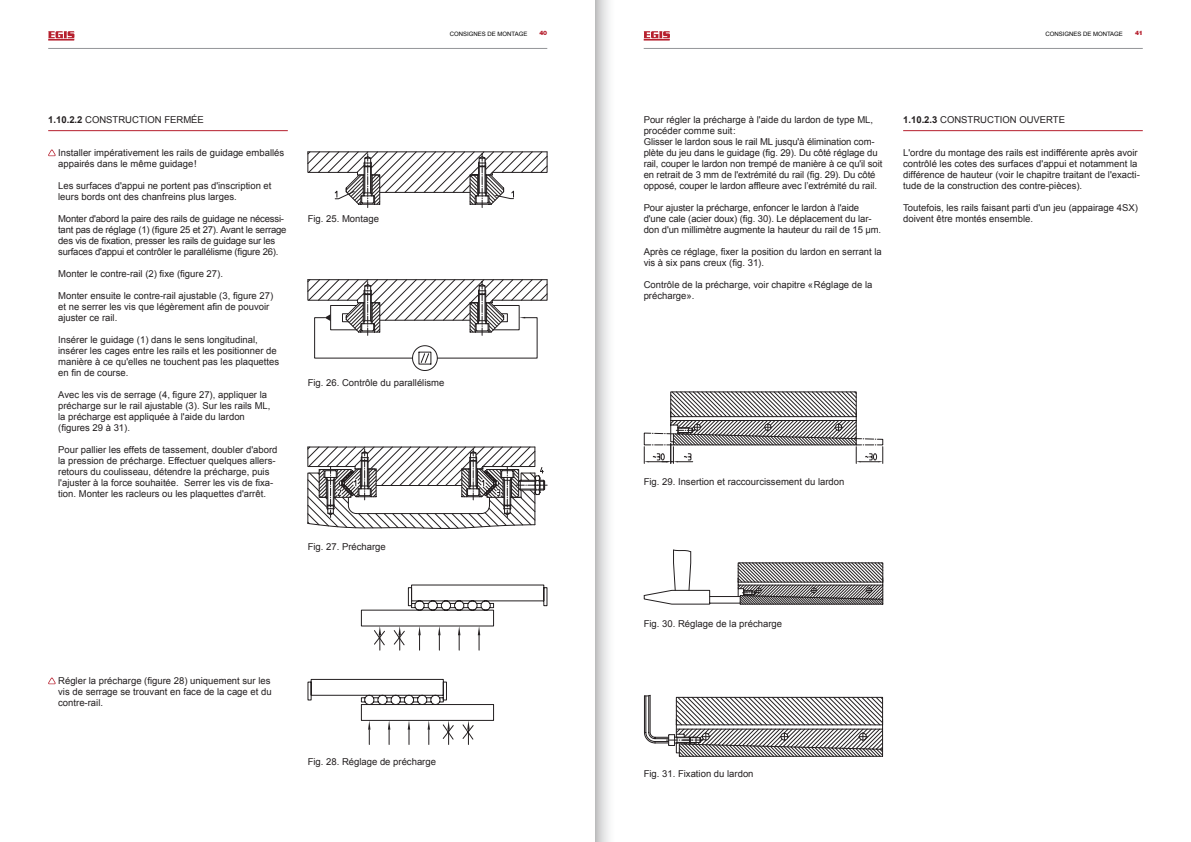
<style>
.page{position:relative;width:1191px;height:842px;background:#fff}
.page>*{position:absolute;margin:0;border:0;box-sizing:border-box;transform-origin:0 0}
.t1{font:9.5px/11px "Arial";color:#231f20}
.t2{font:9.5px/11px "Arial";letter-spacing:-.02em;color:#231f20}
.t3{font:6px "Arial";color:#000}
.t4{font:900 6px "Helvetica Neue LT Std";color:#b61f2d}
.s1{font-weight:700}
</style>
<div class="page">
<svg style="left:308px;top:152px;width:239px;height:56px"></svg>
<svg style="left:308px;top:279px;width:239px;height:92px"></svg>
<svg style="left:307px;top:447px;width:240px;height:82px"></svg>
<svg style="left:308px;top:585px;width:239px;height:159px"></svg>
<svg style="left:644px;top:391px;width:239px;height:73px"></svg>
<svg style="left:644px;top:550px;width:239px;height:54px"></svg>
<svg style="left:644px;top:695px;width:239px;height:62px"></svg>
<hr style="left:48px;top:130px;width:240px;height:1px;background:#b61f2d">
<svg style="left:48px;top:150px;width:8px;height:6px"></svg>
<svg style="left:48px;top:678px;width:8px;height:6px"></svg>
<hr style="left:903px;top:130px;width:239px;height:1px;background:#b61f2d">
<svg style="left:48px;top:31px;width:26px;height:10px"></svg>
<hr style="left:48px;top:48px;width:499px;height:1px;background:#939598">
<hr style="left:643px;top:48px;width:499px;height:1px;background:#939598">
<svg style="left:643px;top:31px;width:27px;height:10px"></svg>
<svg style="left:595px;top:0;width:14px;height:842px;background:#d8d9da"></svg>
<p class="t3" style="left:450px;top:30px;width:79px">CONSIGNES DE MONTAGE</p>
<p class="t3" style="left:1045px;top:30px;width:79px">CONSIGNES DE MONTAGE</p>
<p class="t4" style="left:539px;top:30px;width:9px">40</p>
<p class="t4" style="left:1135px;top:30px;width:9px">41</p>
<p class="t1" style="left:48px;top:114px;width:157px"><span class="s1">1.10.2.2</span> CONSTRUCTION FERMÉE</p>
<p class="t1" style="left:58px;top:147px;width:227px">Installer impérativement les rails de guidage emballés appairés dans le même guidage!</p>
<p class="t1" style="left:58px;top:180px;width:215px">Les surfaces d'appui ne portent pas d'inscription et leurs bords ont des chanfreins plus larges.</p>
<p class="t2" style="left:58px;top:213px;width:230px">Monter d'abord la paire des rails de guidage ne nécessi&shy;tant pas de réglage (1) (figure 25 et 27). Avant le serrage des vis de fixation, presser les rails de guidage sur les surfaces d'appui et contrôler le parallélisme (figure 26).</p>
<p class="t1" style="left:58px;top:268px;width:166px">Monter le contre-rail (2) fixe (figure 27).</p>
<p class="t1" style="left:58px;top:290px;width:216px">Monter ensuite le contre-rail ajustable (3, figure 27) et ne serrer les vis que légèrement afin de pouvoir ajuster ce rail.</p>
<p class="t1" style="left:58px;top:334px;width:222px">Insérer le guidage (1) dans le sens longitudinal, insérer les cages entre les rails et les positionner de manière à ce qu'elles ne touchent pas les plaquettes en fin de course.</p>
<p class="t1" style="left:58px;top:389px;width:214px">Avec les vis de serrage (4, figure 27), appliquer la précharge sur le rail ajustable (3). Sur les rails ML, la précharge est appliquée à l'aide du lardon (figures 29 à 31).</p>
<p class="t1" style="left:58px;top:444px;width:221px">Pour pallier les effets de tassement, doubler d'abord la pression de précharge. Effectuer quelques allers&shy;retours du coulisseau, détendre la précharge, puis l'ajuster à la force souhaitée. Serrer les vis de fixa&shy;tion. Monter les racleurs ou les plaquettes d'arrêt.</p>
<p class="t1" style="left:308px;top:213px;width:73px">Fig. 25. Montage</p>
<p class="t1" style="left:308px;top:377px;width:138px">Fig. 26. Contrôle du parallélisme</p>
<p class="t1" style="left:308px;top:541px;width:80px">Fig. 27. Précharge</p>
<p class="t1" style="left:58px;top:675px;width:215px;text-align:justify">Régler la précharge (figure 28) uniquement sur les vis de serrage se trouvant en face de la cage et du contre-rail.</p>
<p class="t1" style="left:308px;top:756px;width:130px">Fig. 28. Réglage de précharge</p>
<p class="t1" style="left:643px;top:114px;width:240px">Pour régler la précharge à l'aide du lardon de type ML, procéder comme suit:<br>Glisser le lardon sous le rail ML jusqu'à élimination com&shy;plète du jeu dans le guidage (fig. 29). Du côté réglage du rail, couper le lardon non trempé de manière à ce qu'il soit en retrait de 3 mm de l'extrémité du rail (fig. 29). Du côté opposé, couper le lardon affleure avec l’extrémité du rail.</p>
<p class="t1" style="left:643px;top:202px;width:239px">Pour ajuster la précharge, enfoncer le lardon à l'aide d'une cale (acier doux) (fig. 30). Le déplacement du lar&shy;don d'un millimètre augmente la hauteur du rail de 15 µm.</p>
<p class="t1" style="left:643px;top:246px;width:240px">Après ce réglage, fixer la position du lardon en serrant la vis à six pans creux (fig. 31).</p>
<p class="t1" style="left:643px;top:279px;width:230px">Contrôle de la précharge, voir chapitre «Réglage de la précharge».</p>
<p class="t1" style="left:903px;top:114px;width:163px"><span class="s1">1.10.2.3</span> CONSTRUCTION OUVERTE</p>
<p class="t1" style="left:903px;top:147px;width:238px">L'ordre du montage des rails est indifférente après avoir contrôlé les cotes des surfaces d'appui et notamment la différence de hauteur (voir le chapitre traitant de l'exacti&shy;tude de la construction des contre-pièces).</p>
<p class="t1" style="left:903px;top:202px;width:236px">Toutefois, les rails faisant parti d'un jeu (appairage 4SX) doivent être montés ensemble.</p>
<p class="t1" style="left:643px;top:477px;width:202px">Fig. 29. Insertion et raccourcissement du lardon</p>
<p class="t1" style="left:643px;top:618px;width:140px">Fig. 30. Réglage de la précharge</p>
<p class="t1" style="left:643px;top:768px;width:111px">Fig. 31. Fixation du lardon</p>
</div>
